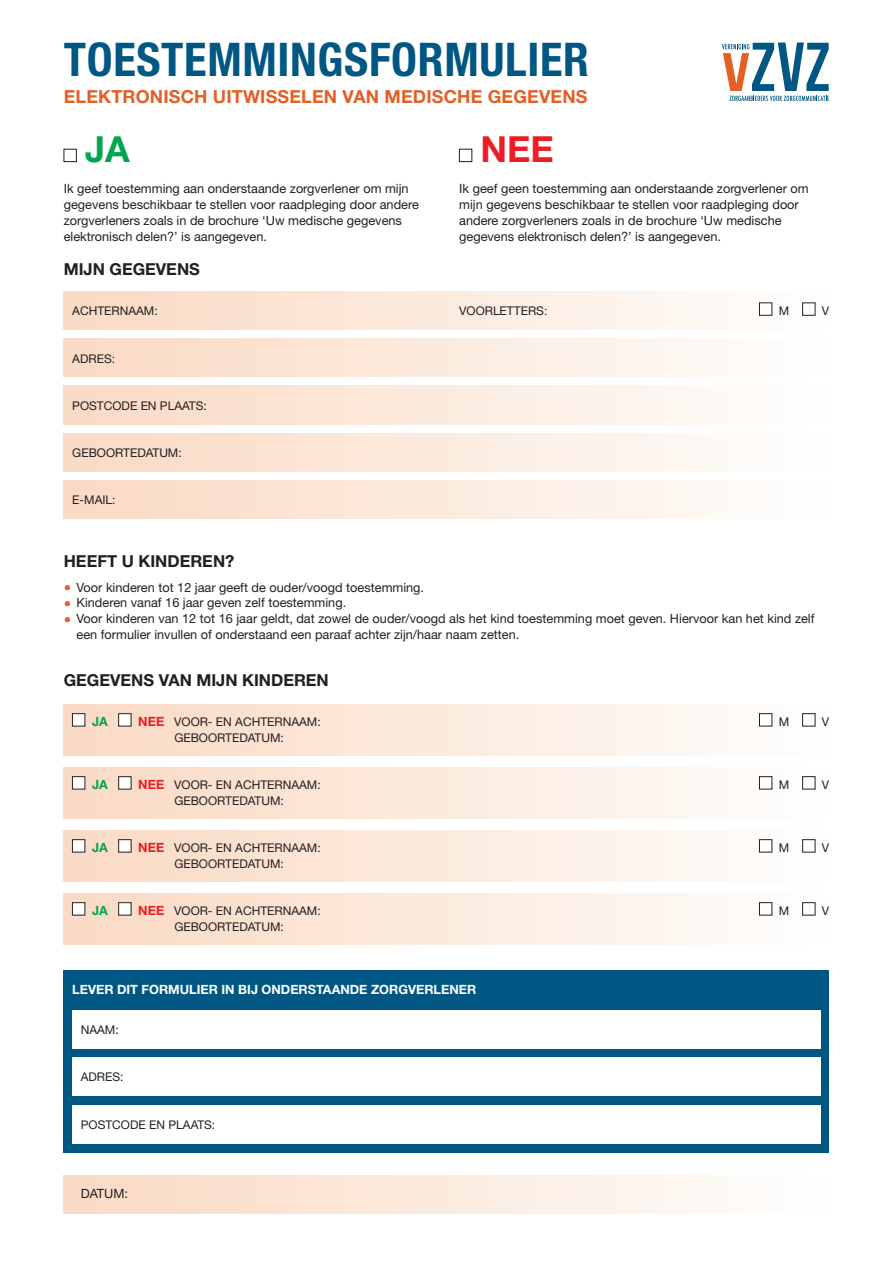
<style>
.page{position:relative;width:893px;height:1263px;background:#fff}
.page>*{position:absolute;margin:0;border:0;box-sizing:border-box;transform-origin:0 0}
.t1{font:700 condensed 46.5px "Helvetica Neue";letter-spacing:.015em;color:#015783}
.t2{font:700 36px "Helvetica Neue LT";color:#ee1d23}
.t3{font:700 36px "Helvetica Neue LT";color:#00a54f}
.t4{font:700 18px "Helvetica Neue LT";letter-spacing:.01em;color:#e45f25}
.t5{font:700 16.5px "Helvetica Neue LT";color:#231f20}
.t6{font:12.75px/15.8px "Helvetica Neue LT";color:#231f20}
.t7{font:700 12.75px "Helvetica Neue LT";color:#fff}
.t8{font:700 12.75px "Helvetica Neue LT";color:#00a54f}
.t9{font:12px "Helvetica Neue LT";color:#231f20}
.s1{font-size:15px;color:#e45f25}
.s2{font-weight:700;font-size:12.75px;color:#ee1d23}
</style>
<div class="page">
<div style="left:64px;top:1175px;width:765px;height:38px;background:linear-gradient(to right,#fad9c3,#fefefd)"></div>
<div style="left:64px;top:970px;width:765px;height:183px;background:#015783"></div>
<div style="left:64px;top:705px;width:765px;height:51px;background:linear-gradient(to right,#fad9c3,#fefefd)"></div>
<div style="left:64px;top:768px;width:765px;height:51px;background:linear-gradient(to right,#fad9c3,#fefefd)"></div>
<div style="left:64px;top:831px;width:765px;height:51px;background:linear-gradient(to right,#fad9c3,#fefefd)"></div>
<div style="left:64px;top:894px;width:765px;height:51px;background:linear-gradient(to right,#fad9c3,#fefefd)"></div>
<div style="left:64px;top:291px;width:765px;height:39px;background:linear-gradient(to right,#fbdac4,#fbfbfa)"></div>
<div style="left:64px;top:339px;width:765px;height:38px;background:linear-gradient(to right,#fad9c3,#fefefd)"></div>
<div style="left:64px;top:386px;width:765px;height:38px;background:linear-gradient(to right,#fad9c3,#fefefd)"></div>
<div style="left:64px;top:433px;width:765px;height:38px;background:linear-gradient(to right,#fad9c3,#fefefd)"></div>
<div style="left:64px;top:480px;width:765px;height:39px;background:linear-gradient(to right,#fad9c3,#fefefd)"></div>
<div style="left:72px;top:1010px;width:749px;height:39px;background:#fff"></div>
<div style="left:72px;top:1058px;width:749px;height:38px;background:#fff"></div>
<div style="left:72px;top:1105px;width:749px;height:38px;background:#fff"></div>
<div style="left:803px;top:303px;width:12px;height:12px;background:#fff"></div>
<div style="left:759px;top:303px;width:13px;height:12px;background:#fff"></div>
<div style="left:759px;top:303px;width:13px;height:12px;border:1px solid #231f20"></div>
<div style="left:759px;top:714px;width:13px;height:12px;background:#fff"></div>
<div style="left:759px;top:713px;width:13px;height:13px;border:1px solid #231f20"></div>
<div style="left:803px;top:714px;width:12px;height:12px;background:#fff"></div>
<div style="left:802px;top:713px;width:13px;height:13px;border:1px solid #231f20"></div>
<div style="left:72px;top:714px;width:13px;height:12px;background:#fff"></div>
<div style="left:72px;top:713px;width:13px;height:13px;border:1px solid #231f20"></div>
<div style="left:119px;top:714px;width:12px;height:12px;background:#fff"></div>
<div style="left:118px;top:713px;width:13px;height:13px;border:1px solid #231f20"></div>
<div style="left:72px;top:777px;width:13px;height:12px;background:#fff"></div>
<div style="left:72px;top:776px;width:13px;height:13px;border:1px solid #231f20"></div>
<div style="left:119px;top:777px;width:12px;height:12px;background:#fff"></div>
<div style="left:118px;top:776px;width:13px;height:13px;border:1px solid #231f20"></div>
<div style="left:759px;top:777px;width:13px;height:12px;background:#fff"></div>
<div style="left:759px;top:776px;width:13px;height:13px;border:1px solid #231f20"></div>
<div style="left:803px;top:777px;width:12px;height:12px;background:#fff"></div>
<div style="left:802px;top:776px;width:13px;height:13px;border:1px solid #231f20"></div>
<div style="left:72px;top:840px;width:13px;height:12px;background:#fff"></div>
<div style="left:72px;top:839px;width:13px;height:13px;border:1px solid #231f20"></div>
<div style="left:119px;top:840px;width:12px;height:12px;background:#fff"></div>
<div style="left:118px;top:839px;width:13px;height:13px;border:1px solid #231f20"></div>
<div style="left:759px;top:840px;width:13px;height:12px;background:#fff"></div>
<div style="left:759px;top:839px;width:13px;height:13px;border:1px solid #231f20"></div>
<div style="left:803px;top:840px;width:12px;height:12px;background:#fff"></div>
<div style="left:802px;top:839px;width:13px;height:13px;border:1px solid #231f20"></div>
<div style="left:72px;top:903px;width:13px;height:12px;background:#fff"></div>
<div style="left:72px;top:902px;width:13px;height:13px;border:1px solid #231f20"></div>
<div style="left:119px;top:903px;width:12px;height:12px;background:#fff"></div>
<div style="left:118px;top:902px;width:13px;height:13px;border:1px solid #231f20"></div>
<div style="left:759px;top:903px;width:13px;height:12px;background:#fff"></div>
<div style="left:759px;top:902px;width:13px;height:13px;border:1px solid #231f20"></div>
<div style="left:803px;top:903px;width:12px;height:12px;background:#fff"></div>
<div style="left:802px;top:902px;width:13px;height:13px;border:1px solid #231f20"></div>
<div style="left:64px;top:149px;width:13px;height:13px;border:1px solid #231f20"></div>
<div style="left:459px;top:149px;width:13px;height:13px;border:1px solid #231f20"></div>
<svg style="left:722px;top:43px;width:107px;height:58px"></svg>
<h1 class="t1" style="left:64px;top:21px;width:527px">TOESTEMMINGSFORMULIER</h1>
<h3 class="t4" style="left:64px;top:90px;width:525px">ELEKTRONISCH UITWISSELEN VAN MEDISCHE GEGEVENS</h3>
<h2 class="t3" style="left:85px;top:136px;width:46px">JA</h2>
<p class="t6" style="left:64px;top:182px;width:357px">Ik geef toestemming aan onderstaande zorgverlener om mijn gegevens beschikbaar te stellen voor raadpleging door andere zorgverleners zoals in de brochure ‘Uw medische gegevens elektronisch delen?’ is aangegeven.</p>
<h2 class="t2" style="left:480px;top:136px;width:75px">NEE</h2>
<p class="t6" style="left:459px;top:182px;width:351px">Ik geef geen toestemming aan onderstaande zorgverlener om mijn gegevens beschikbaar te stellen voor raadpleging door andere zorgverleners zoals in de brochure ‘Uw medische gegevens elektronisch delen?’ is aangegeven.</p>
<p class="t5" style="left:64px;top:264px;width:138px">MIJN GEGEVENS</p>
<p class="t9" style="left:72px;top:307px;width:87px">ACHTERNAAM:</p>
<p class="t9" style="left:459px;top:307px;width:90px">VOORLETTERS:</p>
<p class="t9" style="left:779px;top:307px;width:12px">M</p>
<p class="t9" style="left:822px;top:307px;width:9px">V</p>
<p class="t9" style="left:72px;top:354px;width:44px">ADRES:</p>
<p class="t9" style="left:72px;top:401px;width:136px">POSTCODE EN PLAATS:</p>
<p class="t9" style="left:72px;top:449px;width:111px">GEBOORTEDATUM:</p>
<p class="t9" style="left:72px;top:496px;width:45px">E-MAIL:</p>
<p class="t5" style="left:64px;top:556px;width:172px">HEEFT U KINDEREN?</p>
<p class="t6" style="left:64px;top:580px;width:362px"><span class="s1">•</span> Voor kinderen tot 12 jaar geeft de ouder/voogd toestemming.</p>
<p class="t6" style="left:64px;top:596px;width:284px"><span class="s1">•</span> Kinderen vanaf 16 jaar geven zelf toestemming.</p>
<p class="t6" style="left:77px;top:612px;width:739px;text-indent:-13px"><span class="s1">•</span> Voor kinderen van 12 tot 16 jaar geldt, dat zowel de ouder/voogd als het kind toestemming moet geven. Hiervoor kan het kind zelf een formulier invullen of onderstaand een paraaf achter zijn/haar naam zetten.</p>
<p class="t5" style="left:64px;top:674px;width:267px">GEGEVENS VAN MIJN KINDEREN</p>
<p class="t8" style="left:92px;top:717px;width:17px">JA</p>
<p class="t9" style="left:138px;top:718px;width:184px"><span class="s2">NEE</span> VOOR- EN ACHTERNAAM:</p>
<p class="t9" style="left:779px;top:718px;width:12px">M</p>
<p class="t9" style="left:822px;top:718px;width:9px">V</p>
<p class="t9" style="left:174px;top:733px;width:111px">GEBOORTEDATUM:</p>
<p class="t8" style="left:92px;top:780px;width:17px">JA</p>
<p class="t9" style="left:138px;top:781px;width:184px"><span class="s2">NEE</span> VOOR- EN ACHTERNAAM:</p>
<p class="t9" style="left:779px;top:781px;width:12px">M</p>
<p class="t9" style="left:822px;top:781px;width:9px">V</p>
<p class="t9" style="left:174px;top:796px;width:111px">GEBOORTEDATUM:</p>
<p class="t8" style="left:92px;top:843px;width:17px">JA</p>
<p class="t9" style="left:138px;top:844px;width:184px"><span class="s2">NEE</span> VOOR- EN ACHTERNAAM:</p>
<p class="t9" style="left:779px;top:844px;width:12px">M</p>
<p class="t9" style="left:822px;top:844px;width:9px">V</p>
<p class="t9" style="left:174px;top:859px;width:111px">GEBOORTEDATUM:</p>
<p class="t8" style="left:92px;top:906px;width:17px">JA</p>
<p class="t9" style="left:138px;top:907px;width:184px"><span class="s2">NEE</span> VOOR- EN ACHTERNAAM:</p>
<p class="t9" style="left:779px;top:907px;width:12px">M</p>
<p class="t9" style="left:822px;top:907px;width:9px">V</p>
<p class="t9" style="left:174px;top:922px;width:111px">GEBOORTEDATUM:</p>
<p class="t7" style="left:72px;top:985px;width:405px">LEVER DIT FORMULIER IN BIJ ONDERSTAANDE ZORGVERLENER</p>
<p class="t9" style="left:81px;top:1025px;width:39px">NAAM:</p>
<p class="t9" style="left:81px;top:1073px;width:44px">ADRES:</p>
<p class="t9" style="left:81px;top:1120px;width:136px">POSTCODE EN PLAATS:</p>
<p class="t6" style="left:81px;top:1187px;width:49px">DATUM:</p>
</div>
